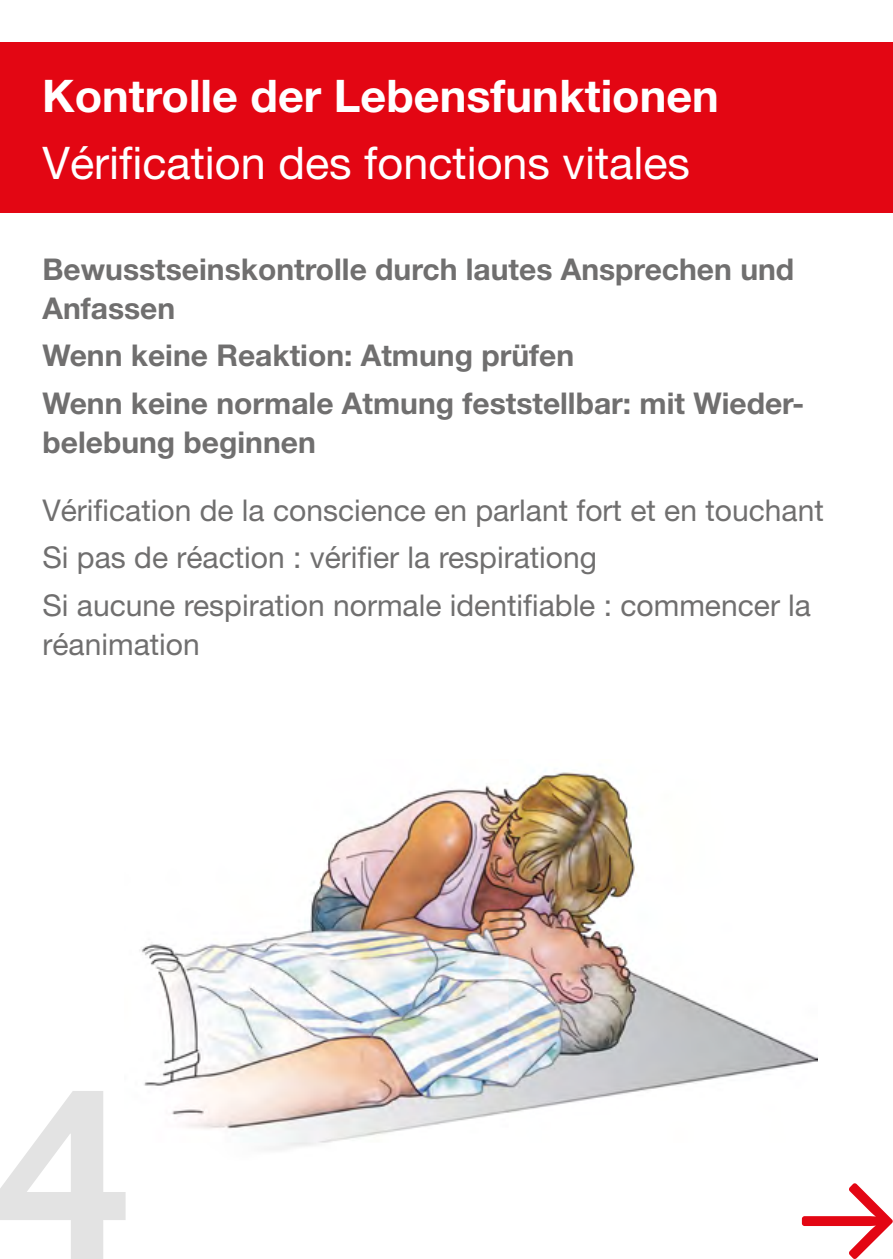
<style>
.page{position:relative;width:893px;height:1259px;background:#fff}
.page>*{position:absolute;margin:0;border:0;box-sizing:border-box;transform-origin:0 0}
.t1{font:700 240px "Helvetica Neue LT";color:#e3e3e3}
.t2{font:45px "Helvetica Neue LT";color:#fff}
.t3{font:700 45px "Helvetica Neue LT";color:#fff}
.t4{font:30px/47.4px "Helvetica Neue LT";color:#706f6f}
.t5{font:700 30px/39px "Helvetica Neue LT";color:#706f6f}
</style>
<div class="page">
<div style="left:0;top:43px;width:893px;height:170px;background:#e30613"></div>
<svg style="left:802px;top:1183px;width:91px;height:76px"></svg>
<img style="left:141px;top:770px;width:676px;height:380px">
<h2 class="t3" style="left:42px;top:68px;width:678px">Kontrolle der Lebensfunktionen</h2>
<h2 class="t2" style="left:43px;top:136px;width:649px">Vérification des fonctions vitales</h2>
<p class="t5" style="left:43px;top:249px;width:753px">Bewusstseinskontrolle durch lautes Ansprechen und<br>Anfassen</p>
<p class="t5" style="left:43px;top:335px;width:533px">Wenn keine Reaktion: Atmung prüfen</p>
<p class="t5" style="left:43px;top:383px;width:763px">Wenn keine normale Atmung feststellbar: mit Wieder-</p>
<p class="t5" style="left:43px;top:422px;width:275px">belebung beginnen</p>
<p class="t4" style="left:43px;top:486px;width:783px">Vérification de la conscience en parlant fort et en touchant<br>Si pas de réaction : vérifier la respirationg<br>Si aucune respiration normale identifiable : commencer la</p>
<p class="t4" style="left:43px;top:620px;width:159px">réanimation</p>
<h1 class="t1" style="left:-4px;top:1025px;width:135px">4</h1>
</div>
